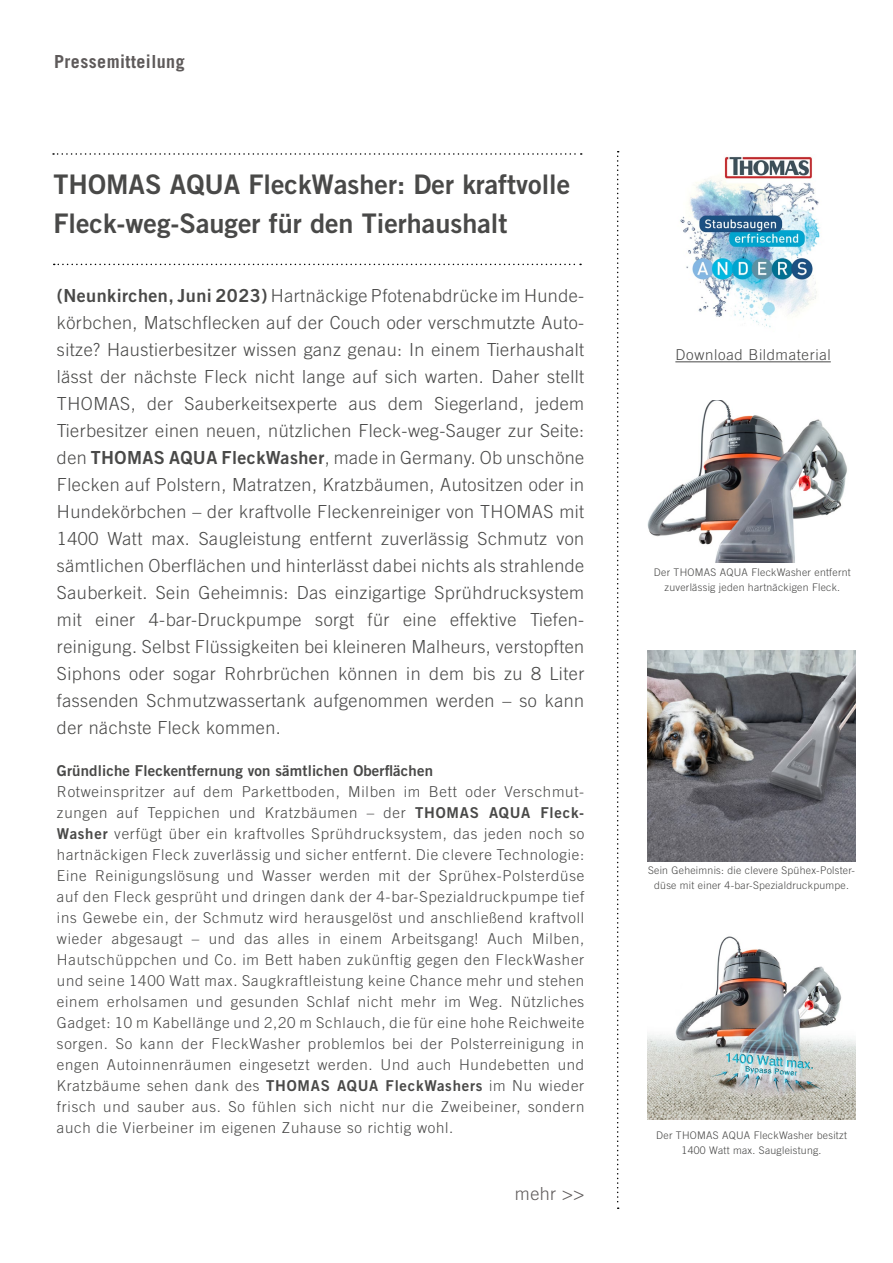
<style>
.page{position:relative;width:893px;height:1263px;background:#fff}
.page>*{position:absolute;margin:0;border:0;box-sizing:border-box;transform-origin:0 0}
.Überschrift_PM{font:27px/39px "Trade Gothic LT Bold Two";color:#494948}
.Teaser_PM{font:300 18px/27px "Trade Gothic LT";letter-spacing:.025em;color:#494948;text-align:justify}
.t1{font:700 18px "Trade Gothic LT";letter-spacing:.025em;color:#5e5a5a}
.t2{font:300 18px "Trade Gothic LT";color:#5e5a5a}
.Fließtext_PM{font:300 15px/21px "Trade Gothic LT";letter-spacing:.05em;color:#494948;text-align:justify}
.Überschrift_Fließtex{font:15px "Trade Gothic LT Bold Two";letter-spacing:.01em;color:#494948}
.Boilerplate_PM{font:300 10.5px/15px "Trade Gothic LT";letter-spacing:.025em;color:#494948;text-align:center}
.s1{font-family:"Trade Gothic LT Bold Two";font-weight:400}
</style>
<div class="page">
<svg style="left:53px;top:153px;width:529px;height:2px"></svg>
<svg style="left:54px;top:264px;width:527px;height:1px"></svg>
<svg style="left:617px;top:151px;width:2px;height:1058px"></svg>
<img style="left:680px;top:156px;width:140px;height:172px">
<hr style="left:675px;top:361px;width:156px;height:1px;background:#494948">
<img style="left:647px;top:650px;width:209px;height:211px">
<img style="left:647px;top:400px;width:200px;height:162px">
<img style="left:647px;top:936px;width:209px;height:184px">
<p class="t1" style="left:54px;top:50px;width:132px">Pressemitteilung</p>
<p class="Überschrift_PM" style="left:54px;top:164px;width:518px">THOMAS AQUA FleckWasher: Der kraftvolle<br>Fleck-weg-Sauger für den Tierhaushalt</p>
<p class="Teaser_PM" style="left:57px;top:281px;width:529px"><span class="s1">(Neunkirchen, Juni 2023)</span> Hartnäckige Pfotenabdrücke im Hunde&shy;körbchen, Matschflecken auf der Couch oder verschmutzte Auto&shy;sitze? Haustierbesitzer wissen ganz genau: In einem Tierhaushalt lässt der nächste Fleck nicht lange auf sich warten. Daher stellt THOMAS, der Sauberkeitsexperte aus dem Siegerland, jedem Tierbesitzer einen neuen, nützlichen Fleck-weg-Sauger zur Seite: den <span class="s1">THOMAS AQUA FleckWasher</span>, made in Germany. Ob unschöne Flecken auf Polstern, Matratzen, Kratzbäumen, Autositzen oder in Hundekörbchen – der kraftvolle Fleckenreiniger von THOMAS mit 1400 Watt max. Saugleistung entfernt zuverlässig Schmutz von sämtlichen Oberflächen und hinterlässt dabei nichts als strahlende Sauberkeit. Sein Geheimnis: Das einzigartige Sprühdrucksystem mit einer 4-bar-Druckpumpe sorgt für eine effektive Tiefen&shy;reinigung. Selbst Flüssigkeiten bei kleineren Malheurs, verstopften Siphons oder sogar Rohrbrüchen können in dem bis zu 8 Liter fassenden Schmutzwassertank aufgenommen werden – so kann der nächste Fleck kommen.</p>
<p class="Überschrift_Fließtex" style="left:57px;top:761px;width:378px">Gründliche Fleckentfernung von sämtlichen Oberflächen</p>
<p class="Fließtext_PM" style="left:57px;top:781px;width:529px">Rotweinspritzer auf dem Parkettboden, Milben im Bett oder Verschmut&shy;zungen auf Teppichen und Kratzbäumen – der <span class="s1">THOMAS AQUA Fleck-Washer</span> verfügt über ein kraftvolles Sprühdrucksystem, das jeden noch so hartnäckigen Fleck zuverlässig und sicher entfernt. Die clevere Technologie:<br>Eine Reinigungslösung und Wasser werden mit der Sprühex-Polsterdüse auf den Fleck gesprüht und dringen dank der 4-bar-Spezialdruckpumpe tief ins Gewebe ein, der Schmutz wird herausgelöst und anschließend kraftvoll wieder abgesaugt – und das alles in einem Arbeitsgang! Auch Milben, Hautschüppchen und Co. im Bett haben zukünftig gegen den FleckWasher und seine 1400 Watt max. Saugkraftleistung keine Chance mehr und stehen einem erholsamen und gesunden Schlaf nicht mehr im Weg. Nützliches Gadget: 10 m Kabellänge und 2,20 m Schlauch, die für eine hohe Reichweite sorgen. So kann der FleckWasher problemlos bei der Polsterreinigung in engen Autoinnenräumen eingesetzt werden. Und auch Hundebetten und Kratzbäume sehen dank des <span class="s1">THOMAS AQUA FleckWashers</span> im Nu wieder frisch und sauber aus. So fühlen sich nicht nur die Zweibeiner, sondern auch die Vierbeiner im eigenen Zuhause so richtig wohl.</p>
<p class="t2" style="left:515px;top:1183px;width:71px">mehr &gt;&gt;</p>
<p class="Fließtext_PM" style="left:675px;top:344px;width:157px">Download Bildmaterial</p>
<p class="Boilerplate_PM" style="left:654px;top:564px;width:198px">Der THOMAS AQUA FleckWasher entfernt zuverlässig jeden hartnäckigen Fleck.</p>
<p class="Boilerplate_PM" style="left:648px;top:862px;width:209px">Sein Geheimnis: die clevere Spühex-Polster&shy;düse mit einer 4-bar-Spezialdruckpumpe.</p>
<p class="Boilerplate_PM" style="left:656px;top:1127px;width:192px">Der THOMAS AQUA FleckWasher besitzt<br>1400 Watt max. Saugleistung.</p>
</div>
